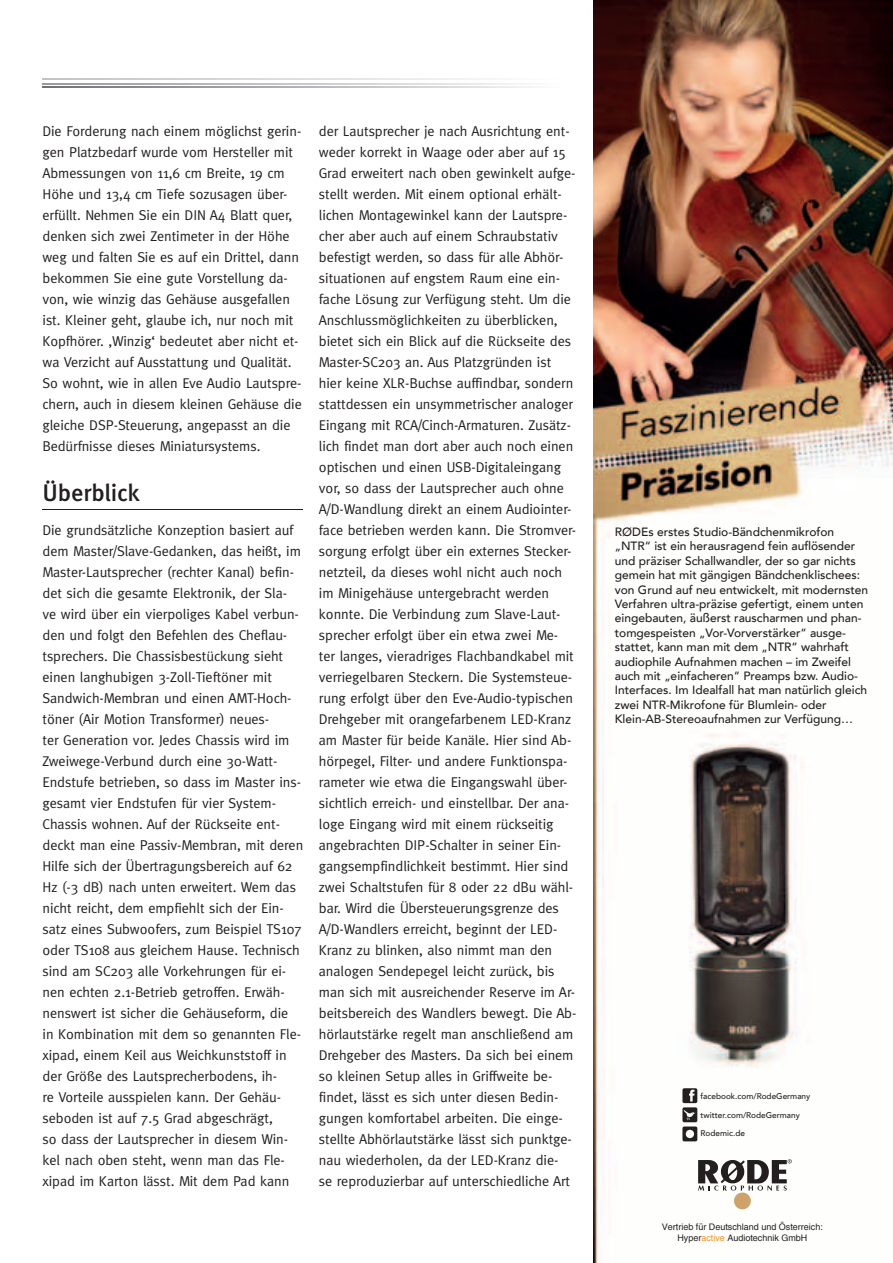
<style>
.page{position:relative;width:893px;height:1263px;background:#fff}
.page>*{position:absolute;margin:0;border:0;box-sizing:border-box;transform-origin:0 0}
.t1{font:500 24px "Meta";letter-spacing:-.005em;color:#231f20}
.t2{font:14.25px/21px "Meta";letter-spacing:-.005em;color:#231f20}
.t3{font:500 12px/14.4px "Avenir LT";color:#231f20}
.t4{font:9px/10.8px "Helvetica";color:#231f20;text-align:center}
.t5{font:500 8.25px "Avenir LT";color:#231f20}
.s1{color:#f79323}
</style>
<div class="page">
<svg style="left:43px;top:83px;width:478px;height:2px"></svg>
<svg style="left:43px;top:87px;width:490px;height:1px"></svg>
<svg style="left:43px;top:79px;width:443px;height:1px"></svg>
<img style="left:594px;top:0;width:299px;height:1263px">
<svg style="left:682px;top:1088px;width:15px;height:53px"></svg>
<svg style="left:698px;top:1159px;width:94px;height:50px"></svg>
<hr style="left:43px;top:509px;width:260px;height:1px;background:#231f20">
<p class="t2" style="left:43px;top:120px;width:261px">Die Forderung nach einem möglichst gerin&shy;gen Platzbedarf wurde vom Hersteller mit Abmessungen von 11,6 cm Breite, 19 cm Höhe und 13,4 cm Tiefe sozusagen über&shy;erfüllt. Nehmen Sie ein DIN A4 Blatt quer, denken sich zwei Zentimeter in der Höhe weg und falten Sie es auf ein Drittel, dann bekommen Sie eine gute Vorstellung da&shy;von, wie winzig das Gehäuse ausgefallen ist. Kleiner geht, glaube ich, nur noch mit Kopfhörer. ‚Winzig‘ bedeutet aber nicht et&shy;wa Verzicht auf Ausstattung und Qualität.<br>So wohnt, wie in allen Eve Audio Lautspre&shy;chern, auch in diesem kleinen Gehäuse die gleiche DSP-Steuerung, angepasst an die Bedürfnisse dieses Miniatursystems.</p>
<h1 class="t1" style="left:43px;top:478px;width:99px">Überblick</h1>
<p class="t2" style="left:43px;top:519px;width:262px">Die grundsätzliche Konzeption basiert auf dem Master/Slave-Gedanken, das heißt, im Master-Lautsprecher (rechter Kanal) befin&shy;det sich die gesamte Elektronik, der Sla&shy;ve wird über ein vierpoliges Kabel verbun&shy;den und folgt den Befehlen des Cheflau&shy;tsprechers. Die Chassisbestückung sieht einen langhubigen 3-Zoll-Tieftöner mit Sandwich-Membran und einen AMT-Hoch&shy;töner (Air Motion Transformer) neues-<br>ter Generation vor. Jedes Chassis wird im Zweiwege-Verbund durch eine 30-Watt-Endstufe betrieben, so dass im Master ins&shy;gesamt vier Endstufen für vier System-Chassis wohnen. Auf der Rückseite ent&shy;deckt man eine Passiv-Membran, mit deren Hilfe sich der Übertragungsbereich auf 62<br>Hz (-3 dB) nach unten erweitert. Wem das nicht reicht, dem empfiehlt sich der Ein&shy;satz eines Subwoofers, zum Beispiel TS107 oder TS108 aus gleichem Hause. Technisch sind am SC203 alle Vorkehrungen für ei&shy;nen echten 2.1-Betrieb getroffen. Erwäh&shy;nenswert ist sicher die Gehäuseform, die<br>in Kombination mit dem so genannten Fle&shy;xipad, einem Keil aus Weichkunststoff in der Größe des Lautsprecherbodens, ih-<br>re Vorteile ausspielen kann. Der Gehäu&shy;seboden ist auf 7.5 Grad abgeschrägt,<br>so dass der Lautsprecher in diesem Win&shy;kel nach oben steht, wenn man das Fle&shy;xipad im Karton lässt. Mit dem Pad kann</p>
<p class="t2" style="left:319px;top:120px;width:259px">der Lautsprecher je nach Ausrichtung ent&shy;weder korrekt in Waage oder aber auf 15<br>Grad erweitert nach oben gewinkelt aufge&shy;stellt werden. Mit einem optional erhält&shy;lichen Montagewinkel kann der Lautspre&shy;cher aber auch auf einem Schraubstativ befestigt werden, so dass für alle Abhör&shy;situationen auf engstem Raum eine ein&shy;fache Lösung zur Verfügung steht. Um die Anschlussmöglichkeiten zu überblicken, bietet sich ein Blick auf die Rückseite des Master-SC203 an. Aus Platzgründen ist hier keine XLR-Buchse auffindbar, sondern stattdessen ein unsymmetrischer analoger Eingang mit RCA/Cinch-Armaturen. Zusätz&shy;lich findet man dort aber auch noch einen optischen und einen USB-Digitaleingang vor, so dass der Lautsprecher auch ohne A/D-Wandlung direkt an einem Audiointer&shy;face betrieben werden kann. Die Stromver&shy;sorgung erfolgt über ein externes Stecker&shy;netzteil, da dieses wohl nicht auch noch im Minigehäuse untergebracht werden konnte. Die Verbindung zum Slave-Laut&shy;sprecher erfolgt über ein etwa zwei Me&shy;ter langes, vieradriges Flachbandkabel mit verriegelbaren Steckern. Die Systemsteue&shy;rung erfolgt über den Eve-Audio-typischen Drehgeber mit orangefarbenem LED-Kranz am Master für beide Kanäle. Hier sind Ab&shy;hörpegel, Filter- und andere Funktionspa&shy;rameter wie etwa die Eingangswahl über&shy;sichtlich erreich- und einstellbar. Der ana&shy;loge Eingang wird mit einem rückseitig angebrachten DIP-Schalter in seiner Ein&shy;gangsempfindlichkeit bestimmt. Hier sind zwei Schaltstufen für 8 oder 22 dBu wähl&shy;bar. Wird die Übersteuerungsgrenze des A/D-Wandlers erreicht, beginnt der LED-Kranz zu blinken, also nimmt man den analogen Sendepegel leicht zurück, bis man sich mit ausreichender Reserve im Ar&shy;beitsbereich des Wandlers bewegt. Die Ab&shy;hörlautstärke regelt man anschließend am Drehgeber des Masters. Da sich bei einem so kleinen Setup alles in Griffweite be&shy;findet, lässt es sich unter diesen Bedin&shy;gungen komfortabel arbeiten. Die einge&shy;stellte Abhörlautstärke lässt sich punktge&shy;nau wiederholen, da der LED-Kranz die-<br>se reproduzierbar auf unterschiedliche Art</p>
<p class="t3" style="left:615px;top:525px;width:255px">RØDEs erstes Studio-Bändchenmikrofon „NTR“ ist ein herausragend fein auflösender und präziser Schallwandler, der so gar nichts gemein hat mit gängigen Bändchenklischees: von Grund auf neu entwickelt, mit modernsten Verfahren ultra-präzise gefertigt, einem unten eingebauten, äußerst rauscharmen und phan&shy;tomgespeisten „Vor-Vorverstärker“ ausge&shy;stattet, kann man mit dem „NTR“ wahrhaft audiophile Aufnahmen machen – im Zweifel auch mit „einfacheren“ Preamps bzw. Audio-Interfaces. Im Idealfall hat man natürlich gleich zwei NTR-Mikrofone für Blumlein- oder Klein-AB-Stereoaufnahmen zur Verfügung…</p>
<p class="t5" style="left:700px;top:1091px;width:111px">facebook.com/RodeGermany</p>
<p class="t5" style="left:700px;top:1110px;width:101px">twitter.com/RodeGermany</p>
<p class="t5" style="left:700px;top:1128px;width:46px">Rodemic.de</p>
<p class="t4" style="left:662px;top:1222px;width:163px">Vertrieb für Deutschland und Österreich:<br>Hyper<span class="s1">active</span> Audiotechnik GmbH</p>
</div>
